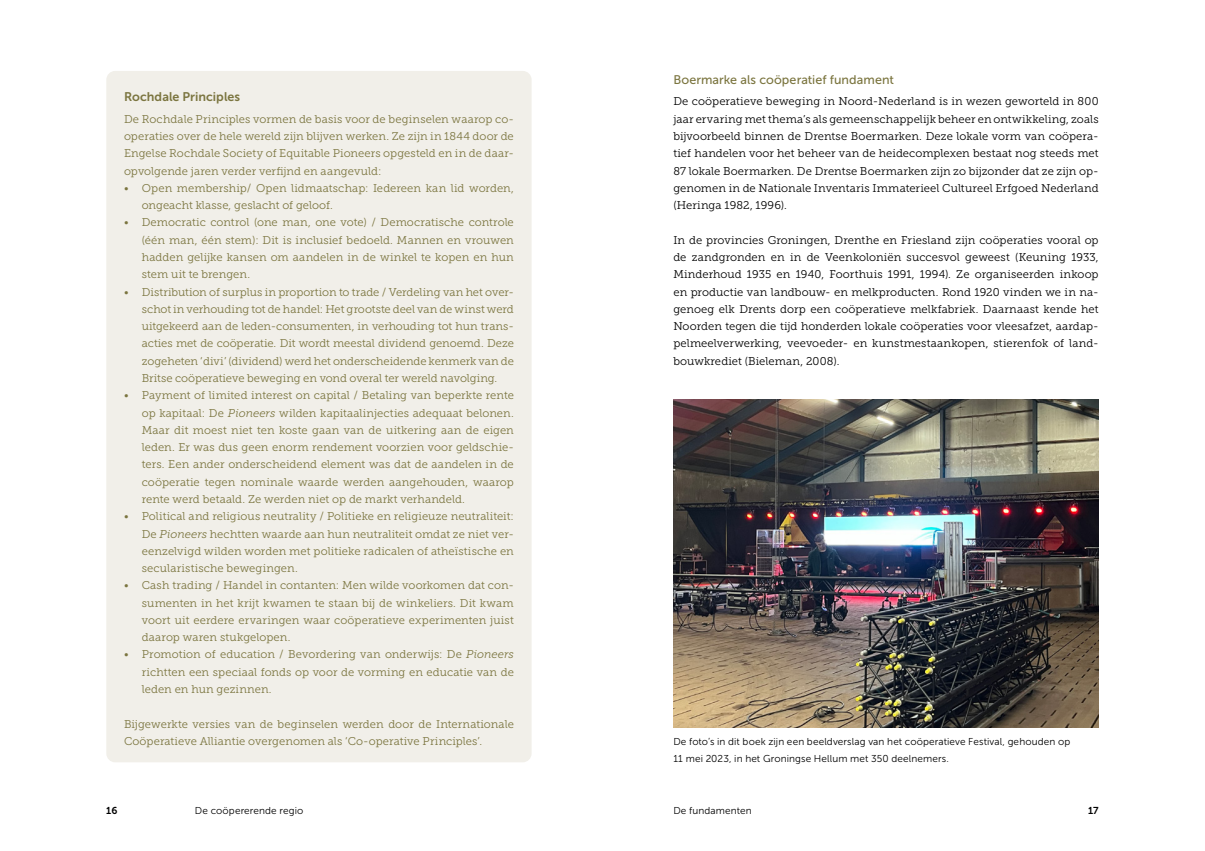
<style>
.page{position:relative;width:1205px;height:851px;background:#fff}
.page>*{position:absolute;margin:0;border:0;box-sizing:border-box;transform-origin:0 0}
.t1{font:12.5px "Museo Sans 500";letter-spacing:.005em;color:#7b753f}
.t2{font:12.5px "Museo Sans 700";color:#7b753f}
.t3{font:11.25px/17.2px "Museo Slab 300";letter-spacing:.005em;color:#7b753f;text-align:justify}
.t4{font:11.25px/17.2px "Museo Slab 300";letter-spacing:.005em;color:#000;text-align:justify}
.t5{font:10px/17.2px "Museo Sans 300";letter-spacing:.015em;color:#000}
.t6{font:10px "Museo Sans 700";color:#000}
.s1{font-style:italic}
</style>
<div class="page">
<div style="left:106px;top:71px;width:425px;height:691px;background:#f1efe9;border-radius:9px"></div>
<img style="left:673px;top:399px;width:425px;height:328px">
<p class="t2" style="left:124px;top:90px;width:118px">Rochdale Principles</p>
<p class="t3" style="left:124px;top:110px;width:391px">De Rochdale Principles vormen de basis voor de beginselen waarop co&shy;öperaties over de hele wereld zijn blijven werken. Ze zijn in 1844 door de Engelse Rochdale Society of Equitable Pioneers opgesteld en in de daar&shy;opvolgende jaren verder verfijnd en aangevuld:</p>
<p class="t3" style="left:142px;top:179px;width:374px;text-indent:-18px">• Open membership/ Open lidmaatschap: Iedereen kan lid worden, ongeacht klasse, geslacht of geloof.</p>
<p class="t3" style="left:142px;top:214px;width:374px;text-indent:-18px">• Democratic control (one man, one vote) / Democratische controle (één man, één stem): Dit is inclusief bedoeld. Mannen en vrouwen hadden gelijke kansen om aandelen in de winkel te kopen en hun stem uit te brengen.</p>
<p class="t3" style="left:142px;top:283px;width:374px;text-indent:-18px">• Distribution of surplus in proportion to trade / Verdeling van het over&shy;schot in verhouding tot de handel: Het grootste deel van de winst werd uitgekeerd aan de leden-consumenten, in verhouding tot hun trans&shy;acties met de coöperatie. Dit wordt meestal dividend genoemd. Deze zogeheten ‘divi’ (dividend) werd het onderscheidende kenmerk van de Britse coöperatieve beweging en vond overal ter wereld navolging.</p>
<p class="t3" style="left:142px;top:387px;width:374px;text-indent:-18px">• Payment of limited interest on capital / Betaling van beperkte rente op kapitaal: De <span class="s1">Pioneers</span> wilden kapitaalinjecties adequaat belonen.<br>Maar dit moest niet ten koste gaan van de uitkering aan de eigen leden. Er was dus geen enorm rendement voorzien voor geldschie&shy;ters. Een ander onderscheidend element was dat de aandelen in de coöperatie tegen nominale waarde werden aangehouden, waarop rente werd betaald. Ze werden niet op de markt verhandeld.</p>
<p class="t3" style="left:142px;top:507px;width:374px;text-indent:-18px">• Political and religious neutrality / Politieke en religieuze neutraliteit:<br>De <span class="s1">Pioneers</span> hechtten waarde aan hun neutraliteit omdat ze niet ver&shy;eenzelvigd wilden worden met politieke radicalen of atheïstische en secularistische bewegingen.</p>
<p class="t3" style="left:142px;top:577px;width:374px;text-indent:-18px">• Cash trading / Handel in contanten: Men wilde voorkomen dat con&shy;sumenten in het krijt kwamen te staan bij de winkeliers. Dit kwam voort uit eerdere ervaringen waar coöperatieve experimenten juist daarop waren stukgelopen.</p>
<p class="t3" style="left:142px;top:646px;width:374px;text-indent:-18px">• Promotion of education / Bevordering van onderwijs: De <span class="s1">Pioneers </span>richtten een speciaal fonds op voor de vorming en educatie van de leden en hun gezinnen.</p>
<p class="t3" style="left:124px;top:715px;width:391px">Bijgewerkte versies van de beginselen werden door de Internationale<br>Coöperatieve Alliantie overgenomen als ‘Co-operative Principles’.</p>
<p class="t1" style="left:673px;top:73px;width:222px">Boermarke als coöperatief fundament</p>
<p class="t4" style="left:673px;top:93px;width:427px">De coöperatieve beweging in Noord-Nederland is in wezen geworteld in 800 jaar ervaring met thema’s als gemeenschappelijk beheer en ontwikkeling, zoals bijvoorbeeld binnen de Drentse Boermarken. Deze lokale vorm van coöpera&shy;tief handelen voor het beheer van de heidecomplexen bestaat nog steeds met 87 lokale Boermarken. De Drentse Boermarken zijn zo bijzonder dat ze zijn op&shy;genomen in de Nationale Inventaris Immaterieel Cultureel Erfgoed Nederland (Heringa 1982, 1996).</p>
<p class="t4" style="left:673px;top:231px;width:427px">In de provincies Groningen, Drenthe en Friesland zijn coöperaties vooral op de zandgronden en in de Veenkoloniën succesvol geweest (Keuning 1933, Minderhoud 1935 en 1940, Foorthuis 1991, 1994). Ze organiseerden inkoop en productie van landbouw- en melkproducten. Rond 1920 vinden we in na&shy;genoeg elk Drents dorp een coöperatieve melkfabriek. Daarnaast kende het Noorden tegen die tijd honderden lokale coöperaties voor vleesafzet, aardap&shy;pelmeelverwerking, veevoeder- en kunstmestaankopen, stierenfok of land&shy;bouwkrediet (Bieleman, 2008).</p>
<p class="t5" style="left:673px;top:733px;width:398px">De foto’s in dit boek zijn een beeldverslag van het coöperatieve Festival, gehouden op<br>11 mei 2023, in het Groningse Hellum met 350 deelnemers.</p>
<p class="t6" style="left:106px;top:805px;width:13px">16</p>
<p class="t5" style="left:195px;top:802px;width:110px">De coöpererende regio</p>
<p class="t5" style="left:673px;top:802px;width:80px">De fundamenten</p>
<p class="t6" style="left:1088px;top:805px;width:12px">17</p>
</div>
